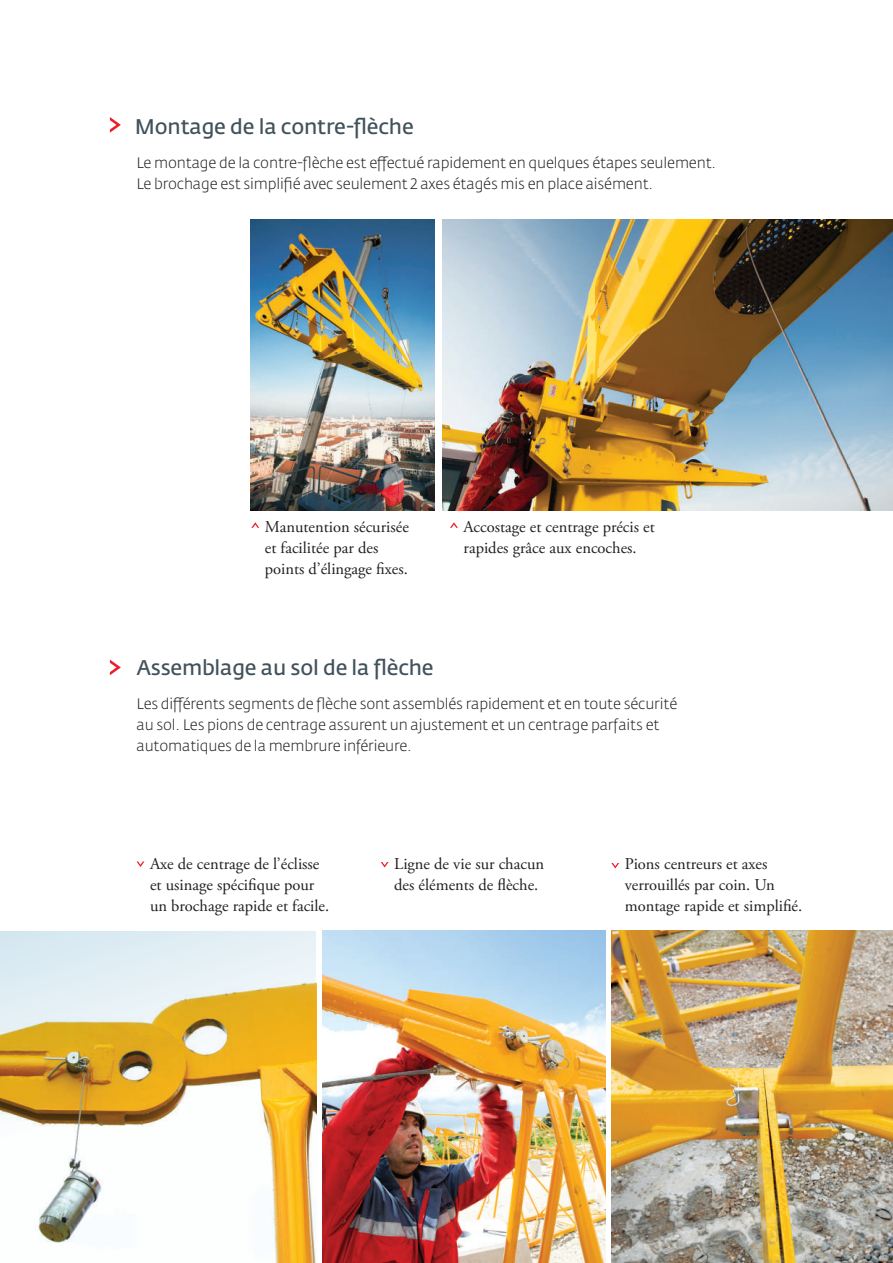
<style>
.page{position:relative;width:893px;height:1263px;background:#fff}
.page>*{position:absolute;margin:0;border:0;box-sizing:border-box;transform-origin:0 0}
.t1{font:600 21px "Fedra Sans Pro";letter-spacing:-.01em;color:#41525c}
.t2{font:16.5px/21px "Adobe Garamond Pro";color:#231f20}
.t3{font:300 15px/21px "Fedra Sans Pro";letter-spacing:-.01em;color:#231f20}
</style>
<div class="page">
<svg style="left:110px;top:117px;width:11px;height:16px"></svg>
<img style="left:250px;top:219px;width:185px;height:291px">
<img style="left:442px;top:219px;width:451px;height:291px">
<img style="left:38px;top:1211px;width:278px;height:52px">
<img style="left:322px;top:931px;width:284px;height:332px">
<svg style="left:0;top:931px;width:316px;height:280px"></svg>
<svg style="left:251px;top:522px;width:8px;height:6px"></svg>
<svg style="left:450px;top:522px;width:8px;height:6px"></svg>
<svg style="left:110px;top:660px;width:11px;height:15px"></svg>
<svg style="left:137px;top:861px;width:7px;height:6px"></svg>
<svg style="left:381px;top:862px;width:8px;height:5px"></svg>
<svg style="left:611px;top:863px;width:8px;height:5px"></svg>
<img style="left:611px;top:931px;width:282px;height:332px">
<h1 class="t1" style="left:135px;top:113px;width:280px">Montage de la contre-flèche</h1>
<p class="t3" style="left:136px;top:152px;width:581px">Le montage de la contre-flèche est effectué rapidement en quelques étapes seulement.<br>Le brochage est simplifié avec seulement 2 axes étagés mis en place aisément.</p>
<p class="t2" style="left:265px;top:517px;width:146px">Manutention sécurisée et facilitée par des points d’élingage fixes.</p>
<p class="t2" style="left:463px;top:517px;width:193px">Accostage et centrage précis et rapides grâce aux encoches.</p>
<h1 class="t1" style="left:137px;top:654px;width:299px">Assemblage au sol de la flèche</h1>
<p class="t3" style="left:137px;top:693px;width:542px">Les différents segments de flèche sont assemblés rapidement et en toute sécurité au sol. Les pions de centrage assurent un ajustement et un centrage parfaits et automatiques de la membrure inférieure.</p>
<p class="t2" style="left:150px;top:853px;width:181px">Axe de centrage de l’éclisse et usinage spécifique pour un brochage rapide et facile.</p>
<p class="t2" style="left:394px;top:854px;width:151px">Ligne de vie sur chacun des éléments de flèche.</p>
<p class="t2" style="left:625px;top:853px;width:179px">Pions centreurs et axes verrouillés par coin. Un montage rapide et simplifié.</p>
</div>
